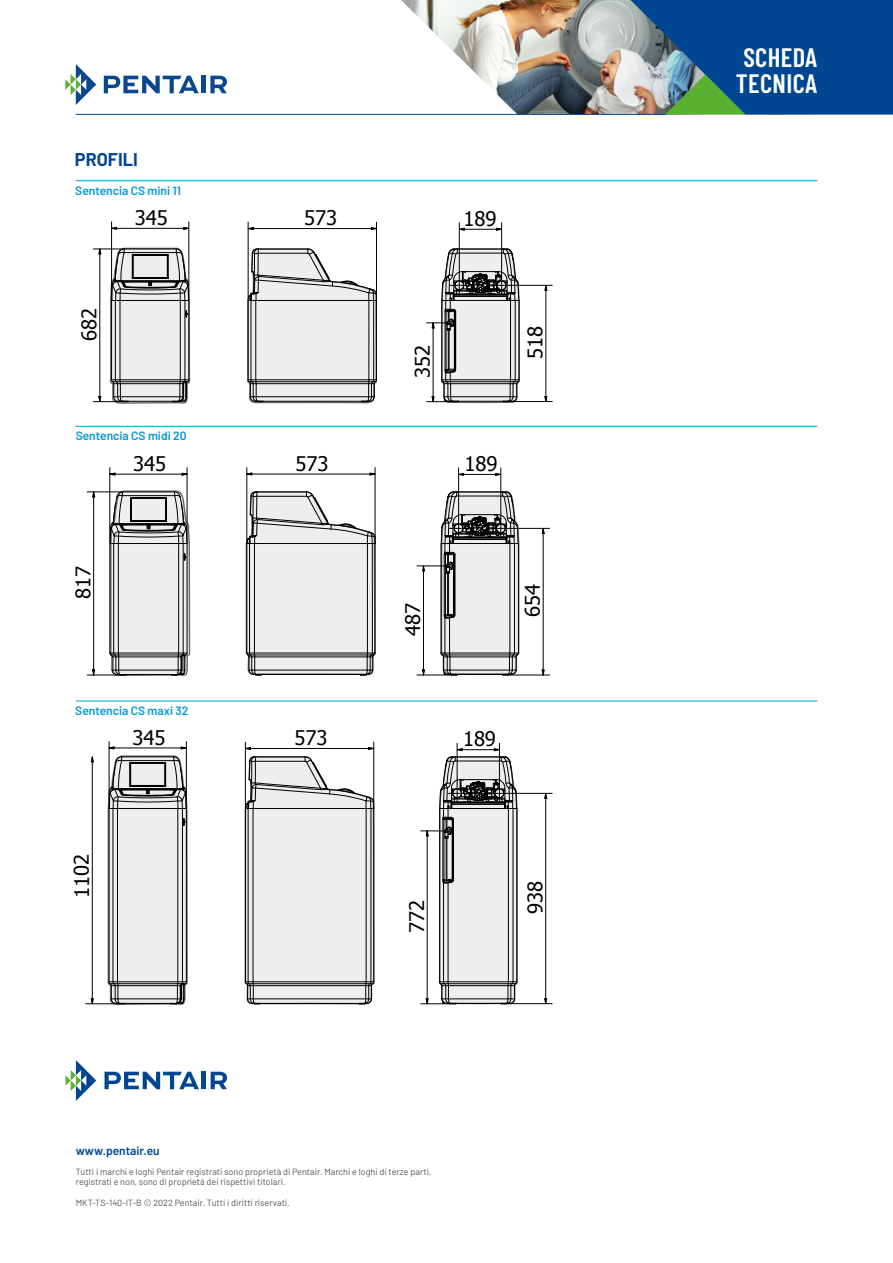
<style>
.page{position:relative;width:893px;height:1263px;background:#fff}
.page>*{position:absolute;margin:0;border:0;box-sizing:border-box;transform-origin:0 0}
.t1{font:600 26.55px/26.2px "Barlow Condensed";letter-spacing:.015em;color:#fff}
.t2{font:20.1px "Tahoma";letter-spacing:-.005em;color:#000}
.t3{font:700 18px "Barlow";color:#004691}
.t4{font:600 12px "Barlow";color:#0099d4}
.t5{font:600 12px "Barlow";color:#004691}
.t6{font:9px/10.5px "Barlow";color:#575756}
</style>
<div class="page">
<svg style="left:112px;top:227px;width:5px;height:3px"></svg>
<svg style="left:183px;top:227px;width:6px;height:3px"></svg>
<hr style="left:117px;top:228px;width:67px;height:1px;background:#000">
<hr style="left:111px;top:222px;width:1px;height:78px;background:#000">
<hr style="left:189px;top:222px;width:1px;height:78px;background:#000">
<svg style="left:93px;top:248px;width:97px;height:156px"></svg>
<hr style="left:93px;top:249px;width:31px;height:1px;background:#000">
<svg style="left:247px;top:248px;width:131px;height:156px;background:#d4d3d5"></svg>
<svg style="left:247px;top:227px;width:7px;height:3px"></svg>
<svg style="left:371px;top:227px;width:5px;height:3px"></svg>
<hr style="left:253px;top:228px;width:118px;height:1px;background:#000">
<hr style="left:248px;top:222px;width:1px;height:78px;background:#000">
<hr style="left:376px;top:222px;width:1px;height:78px;background:#000">
<svg style="left:544px;top:284px;width:3px;height:7px"></svg>
<svg style="left:544px;top:396px;width:3px;height:5px"></svg>
<hr style="left:546px;top:290px;width:1px;height:106px;background:#000">
<hr style="left:509px;top:401px;width:43px;height:1px;background:#000">
<hr style="left:511px;top:285px;width:41px;height:1px;background:#000">
<svg style="left:427px;top:222px;width:93px;height:182px"></svg>
<img style="left:388px;top:0;width:228px;height:114px">
<svg style="left:65px;top:64px;width:31px;height:41px"></svg>
<svg style="left:104px;top:76px;width:95px;height:17px"></svg>
<hr style="left:202px;top:76px;width:4px;height:17px;background:#0a478e">
<svg style="left:210px;top:76px;width:17px;height:17px"></svg>
<hr style="left:76px;top:114px;width:590px;height:1px;background:#004691">
<svg style="left:616px;top:0;width:277px;height:115px;background:#276192"></svg>
<svg style="left:65px;top:1060px;width:31px;height:41px"></svg>
<svg style="left:105px;top:1072px;width:94px;height:17px"></svg>
<hr style="left:202px;top:1072px;width:4px;height:17px;background:#004691">
<svg style="left:211px;top:1072px;width:16px;height:17px"></svg>
<hr style="left:76px;top:180px;width:741px;height:1px;background:#0099d4">
<hr style="left:76px;top:426px;width:741px;height:1px;background:#0099d4">
<hr style="left:76px;top:701px;width:741px;height:1px;background:#0099d4">
<svg style="left:107px;top:755px;width:81px;height:250px;background:#cacacb"></svg>
<hr style="left:114px;top:748px;width:67px;height:1px;background:#000">
<hr style="left:109px;top:741px;width:1px;height:67px;background:#000">
<hr style="left:186px;top:741px;width:1px;height:67px;background:#000">
<svg style="left:91px;top:998px;width:3px;height:7px"></svg>
<svg style="left:91px;top:756px;width:3px;height:6px"></svg>
<hr style="left:92px;top:762px;width:1px;height:237px;background:#000">
<hr style="left:86px;top:1003px;width:33px;height:1px;background:#000">
<svg style="left:244px;top:741px;width:131px;height:264px;background:#dbdbdc"></svg>
<hr style="left:250px;top:748px;width:119px;height:1px;background:#000">
<hr style="left:245px;top:742px;width:1px;height:66px;background:#000">
<hr style="left:373px;top:742px;width:1px;height:66px;background:#000">
<svg style="left:544px;top:792px;width:3px;height:7px"></svg>
<svg style="left:544px;top:998px;width:3px;height:7px"></svg>
<hr style="left:545px;top:798px;width:1px;height:200px;background:#000">
<hr style="left:507px;top:1003px;width:45px;height:1px;background:#000">
<svg style="left:421px;top:742px;width:97px;height:263px"></svg>
<hr style="left:509px;top:793px;width:43px;height:1px;background:#000">
<svg style="left:110px;top:490px;width:80px;height:186px;background:#c4c3c5"></svg>
<hr style="left:115px;top:474px;width:67px;height:1px;background:#000">
<hr style="left:110px;top:468px;width:1px;height:75px;background:#000">
<hr style="left:187px;top:468px;width:1px;height:75px;background:#000">
<svg style="left:92px;top:491px;width:3px;height:6px"></svg>
<svg style="left:92px;top:669px;width:3px;height:6px"></svg>
<hr style="left:93px;top:497px;width:1px;height:173px;background:#000">
<hr style="left:87px;top:675px;width:33px;height:1px;background:#000">
<hr style="left:87px;top:492px;width:36px;height:1px;background:#000">
<svg style="left:245px;top:467px;width:131px;height:209px"></svg>
<hr style="left:252px;top:474px;width:118px;height:1px;background:#000">
<hr style="left:247px;top:468px;width:1px;height:75px;background:#000">
<hr style="left:375px;top:468px;width:1px;height:75px;background:#000">
<svg style="left:422px;top:565px;width:3px;height:6px"></svg>
<svg style="left:422px;top:669px;width:3px;height:6px"></svg>
<hr style="left:423px;top:571px;width:1px;height:99px;background:#000">
<hr style="left:417px;top:566px;width:33px;height:1px;background:#000">
<hr style="left:417px;top:675px;width:34px;height:1px;background:#000">
<svg style="left:440px;top:467px;width:80px;height:209px;background:#c4c3c5"></svg>
<hr style="left:464px;top:474px;width:32px;height:1px;background:#000">
<hr style="left:501px;top:468px;width:1px;height:51px;background:#000">
<hr style="left:458px;top:468px;width:1px;height:51px;background:#000">
<hr style="left:543px;top:533px;width:1px;height:137px;background:#000">
<hr style="left:508px;top:675px;width:42px;height:1px;background:#000">
<hr style="left:510px;top:528px;width:40px;height:1px;background:#000">
<h3 class="t3" style="left:75px;top:146px;width:64px">PROFILI</h3>
<h3 class="t4" style="left:75px;top:182px;width:107px">Sentencia CS mini 11</h3>
<h2 class="t2" style="left:128px;top:204px;width:35px">345</h2>
<h2 class="t2" style="left:303px;top:205px;width:35px">573</h2>
<h2 class="t2" style="left:463px;top:205px;width:35px">189</h2>
<h2 class="t2" style="left:135px;top:204px;width:35px">345</h2>
<h2 class="t2" style="left:310px;top:205px;width:35px">573</h2>
<h2 class="t2" style="left:471px;top:205px;width:35px">189</h2>
<h2 class="t2" style="left:69px;top:340px;width:35px;rotate:-90deg">682</h2>
<h2 class="t2" style="left:76px;top:340px;width:35px;rotate:-90deg">682</h2>
<h2 class="t2" style="left:416px;top:377px;width:35px;rotate:-90deg">352</h2>
<h2 class="t2" style="left:409px;top:377px;width:35px;rotate:-90deg">352</h2>
<h2 class="t2" style="left:522px;top:359px;width:35px;rotate:-90deg">518</h2>
<h2 class="t2" style="left:529px;top:359px;width:35px;rotate:-90deg">518</h2>
<h3 class="t4" style="left:76px;top:427px;width:112px">Sentencia CS midi 20</h3>
<h2 class="t2" style="left:133px;top:450px;width:35px">345</h2>
<h2 class="t2" style="left:304px;top:450px;width:35px">573</h2>
<h2 class="t2" style="left:480px;top:450px;width:35px">189</h2>
<h2 class="t2" style="left:118px;top:450px;width:35px">345</h2>
<h2 class="t2" style="left:289px;top:450px;width:35px">573</h2>
<h2 class="t2" style="left:125px;top:450px;width:35px">345</h2>
<h2 class="t2" style="left:296px;top:450px;width:35px">573</h2>
<h2 class="t2" style="left:464px;top:450px;width:35px">189</h2>
<h2 class="t2" style="left:471px;top:450px;width:35px">189</h2>
<h2 class="t2" style="left:61px;top:599px;width:35px;rotate:-90deg">817</h2>
<h2 class="t2" style="left:70px;top:599px;width:35px;rotate:-90deg">817</h2>
<h3 class="t4" style="left:75px;top:702px;width:115px">Sentencia CS maxi 32</h3>
<h2 class="t2" style="left:132px;top:724px;width:35px">345</h2>
<h2 class="t2" style="left:127px;top:724px;width:35px">345</h2>
<h2 class="t2" style="left:135px;top:724px;width:35px">345</h2>
<h2 class="t2" style="left:399px;top:636px;width:35px;rotate:-90deg">487</h2>
<h2 class="t2" style="left:406px;top:636px;width:35px;rotate:-90deg">487</h2>
<h2 class="t2" style="left:519px;top:617px;width:35px;rotate:-90deg">654</h2>
<h2 class="t2" style="left:526px;top:617px;width:35px;rotate:-90deg">654</h2>
<h2 class="t2" style="left:286px;top:724px;width:35px">573</h2>
<h2 class="t2" style="left:292px;top:724px;width:35px">573</h2>
<h2 class="t2" style="left:294px;top:724px;width:35px">573</h2>
<h2 class="t2" style="left:463px;top:726px;width:35px">189</h2>
<h2 class="t2" style="left:468px;top:726px;width:35px">189</h2>
<h2 class="t2" style="left:471px;top:726px;width:35px">189</h2>
<h2 class="t2" style="left:63px;top:898px;width:46px;rotate:-90deg">1102</h2>
<h2 class="t2" style="left:68px;top:898px;width:46px;rotate:-90deg">1102</h2>
<h2 class="t2" style="left:71px;top:898px;width:46px;rotate:-90deg">1102</h2>
<h2 class="t2" style="left:403px;top:932px;width:35px;rotate:-90deg">772</h2>
<h2 class="t2" style="left:408px;top:932px;width:35px;rotate:-90deg">772</h2>
<h2 class="t2" style="left:411px;top:932px;width:35px;rotate:-90deg">772</h2>
<h2 class="t2" style="left:522px;top:914px;width:35px;rotate:-90deg">938</h2>
<h2 class="t2" style="left:527px;top:914px;width:35px;rotate:-90deg">938</h2>
<h2 class="t2" style="left:529px;top:914px;width:35px;rotate:-90deg">938</h2>
<h3 class="t5" style="left:76px;top:1142px;width:85px">www.pentair.eu</h3>
<p class="t6" style="left:76px;top:1165px;width:357px">Tutti i marchi e loghi Pentair registrati sono proprietà di Pentair. Marchi e loghi di terze parti, registrati e non, sono di proprietà dei rispettivi titolari.</p>
<p class="t6" style="left:76px;top:1197px;width:215px">MKT-TS-140-IT-B © 2022 Pentair. Tutti i diritti riservati.</p>
<h1 class="t1" style="left:736px;top:42px;width:83px">SCHEDA<br>TECNICA</h1>
</div>
